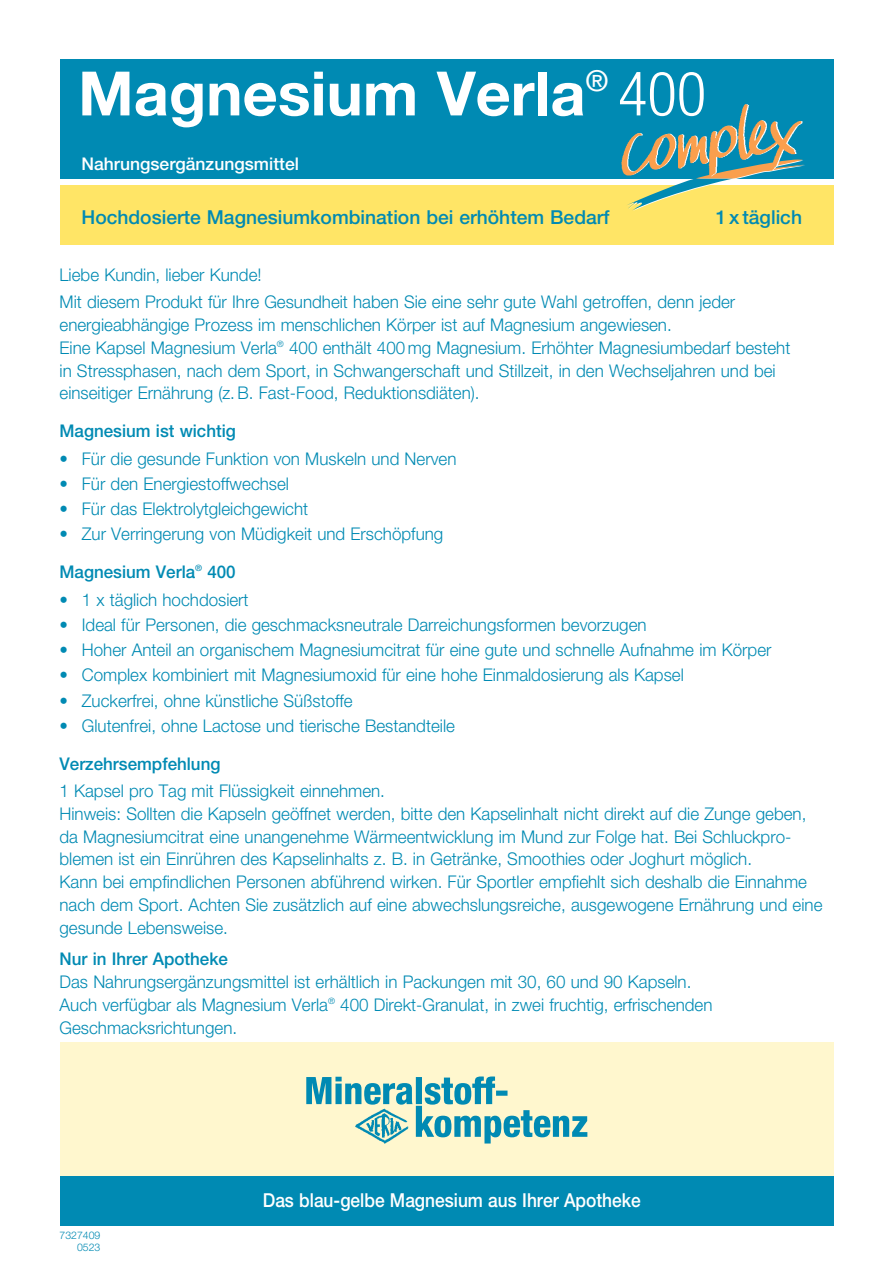
<style>
.page{position:relative;width:893px;height:1285px;background:#fff}
.page>*{position:absolute;margin:0;border:0;box-sizing:border-box;transform-origin:0 0}
.t1{font:700 61.25px "Helvetica Neue LT Pro";color:#fff}
.t2{font:500 19.25px "Helvetica Neue LT Pro";color:#008ab3}
.t3{font:500 19.25px "Helvetica Neue LT Pro";color:#fff;scale:.9 1}
.t4{font:300 17.5px/22.8px "Helvetica Neue LT Pro";color:#008ab3}
.t5{font:500 17.5px "Helvetica Neue LT Pro";color:#008ab3}
.t6{font:500 17.5px "Helvetica Neue LT Pro";color:#fff}
.t7{font:300 10.5px/12.6px "Helvetica Neue LT Pro";color:#008ab3;text-align:right}
.s1{font-weight:300;font-stretch:condensed}
.s2{font-weight:500}
</style>
<div class="page">
<div style="left:60px;top:1042px;width:773px;height:135px;background:#fff7ce"></div>
<div style="left:60px;top:185px;width:773px;height:60px;background:#ffe566"></div>
<div style="left:60px;top:60px;width:773px;height:119px;background:#008ab3"></div>
<div style="left:60px;top:1176px;width:773px;height:49px;background:#008ab3"></div>
<svg style="left:306px;top:1076px;width:281px;height:67px"></svg>
<img style="left:347px;top:1088px;width:73px;height:56px">
<svg style="left:627px;top:164px;width:178px;height:47px"></svg>
<img style="left:621px;top:104px;width:182px;height:90px">
<h1 class="t1" style="left:78px;top:55px;width:630px">Magnesium Verla<sup>®</sup> <span class="s1">400</span></h1>
<p class="t6" style="left:81px;top:153px;width:219px">Nahrungsergänzungsmittel</p>
<p class="t2" style="left:81px;top:205px;width:530px">Hochdosierte Magnesiumkombination bei erhöhtem Bedarf</p>
<p class="t2" style="left:716px;top:205px;width:88px">1 x täglich</p>
<p class="t4" style="left:60px;top:260px;width:677px;line-height:27.7px">Liebe Kundin, lieber Kunde!<br>Mit diesem Produkt für Ihre Gesundheit haben Sie eine sehr gute Wahl getroffen, denn jeder</p>
<p class="t4" style="left:60px;top:313px;width:732px">energieabhängige Prozess im menschlichen Körper ist auf Magnesium angewiesen.<br>Eine Kapsel Magnesium Verla<sup>®</sup> 400 enthält 400 mg Magnesium. Erhöhter Magnesiumbedarf besteht in Stressphasen, nach dem Sport, in Schwangerschaft und Stillzeit, in den Wechseljahren und bei einseitiger Ernährung (z. B. Fast-Food, Reduktionsdiäten).</p>
<p class="t5" style="left:60px;top:420px;width:178px">Magnesium ist wichtig</p>
<p class="t4" style="left:60px;top:447px;width:398px">• Für die gesunde Funktion von Muskeln und Nerven</p>
<p class="t4" style="left:60px;top:472px;width:231px">• Für den Energiestoffwechsel</p>
<p class="t4" style="left:60px;top:497px;width:250px">• Für das Elektrolytgleichgewicht</p>
<p class="t4" style="left:60px;top:515px;width:385px;line-height:37.6px">• Zur Verringerung von Müdigkeit und Erschöpfung<br><span class="s2">Magnesium Verla</span><sup>®</sup> <span class="s2">400</span></p>
<p class="t4" style="left:60px;top:588px;width:191px">• 1 x täglich hochdosiert</p>
<p class="t4" style="left:60px;top:613px;width:589px">• Ideal für Personen, die geschmacksneutrale Darreichungsformen bevorzugen</p>
<p class="t4" style="left:60px;top:638px;width:713px">• Hoher Anteil an organischem Magnesiumcitrat für eine gute und schnelle Aufnahme im Körper</p>
<p class="t4" style="left:60px;top:663px;width:626px">• Complex kombiniert mit Magnesiumoxid für eine hohe Einmaldosierung als Kapsel</p>
<p class="t4" style="left:60px;top:689px;width:295px">• Zuckerfrei, ohne künstliche Süßstoffe</p>
<p class="t4" style="left:60px;top:714px;width:397px">• Glutenfrei, ohne Lactose und tierische Bestandteile</p>
<p class="t5" style="left:60px;top:753px;width:162px">Verzehrsempfehlung</p>
<p class="t4" style="left:60px;top:779px;width:764px">1 Kapsel pro Tag mit Flüssigkeit einnehmen.<br>Hinweis: Sollten die Kapseln geöffnet werden, bitte den Kapselinhalt nicht direkt auf die Zunge geben, da Magnesiumcitrat eine unangenehme Wärmeentwicklung im Mund zur Folge hat. Bei Schluckpro&shy;blemen ist ein Einrühren des Kapselinhalts z. B. in Getränke, Smoothies oder Joghurt möglich.<br>Kann bei empfindlichen Personen abführend wirken. Für Sportler empfiehlt sich deshalb die Einnahme nach dem Sport. Achten Sie zusätzlich auf eine abwechslungsreiche, ausgewogene Ernährung und eine gesunde Lebensweise.</p>
<p class="t5" style="left:60px;top:948px;width:170px">Nur in Ihrer Apotheke</p>
<p class="t4" style="left:60px;top:970px;width:654px">Das Nahrungsergänzungsmittel ist erhältlich in Packungen mit 30, 60 und 90 Kapseln.<br>Auch verfügbar als Magnesium Verla<sup>®</sup> 400 Direkt-Granulat, in zwei fruchtig, erfrischenden<br>Geschmacksrichtungen.</p>
<p class="t7" style="left:60px;top:1228px;width:42px">7327409<br>0523</p>
<p class="t3" style="left:263px;top:1188px;width:421px">Das blau-gelbe Magnesium aus Ihrer Apotheke</p>
</div>
